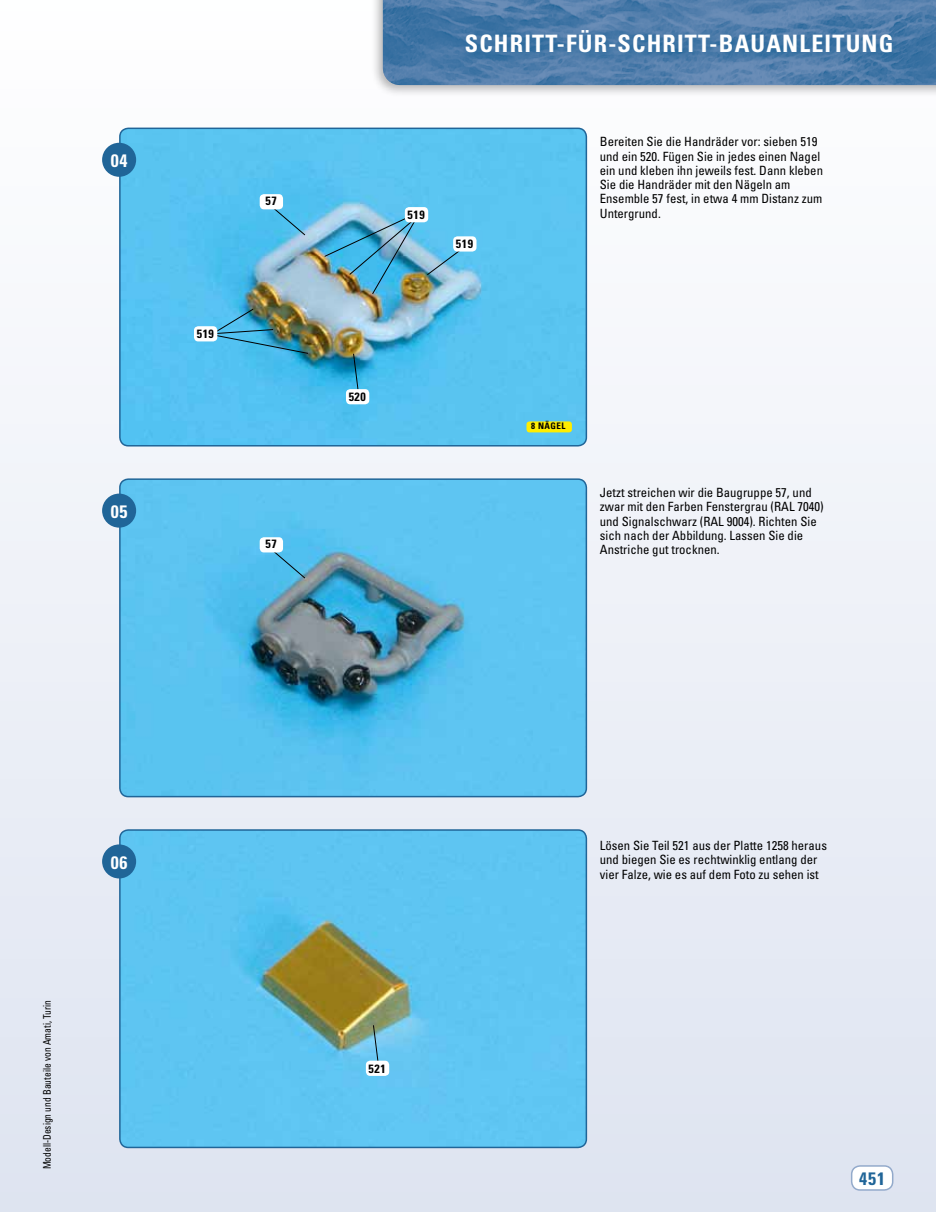
<style>
.page{position:relative;width:936px;height:1212px;background:#fff}
.page>*{position:absolute;margin:0;border:0;box-sizing:border-box;transform-origin:0 0}
.t1{font:700 condensed 24px "Univers";letter-spacing:.05em;color:#fff}
.t2{font:700 condensed 18px "Univers";color:#fff}
.t3{font:700 condensed 18px "Univers";color:#206598}
.t4{font:condensed 12.75px/14.2px "Univers";color:#000}
.t5{font:700 condensed 12px "Univers";letter-spacing:.05em;color:#000}
.t6{font:condensed 10.5px "Univers";color:#000;scale:.9 1}
.t7{font:700 condensed 9px "Univers";color:#000}
</style>
<div class="page">
<div style="left:0;top:0;width:935px;height:1212px;background:linear-gradient(to bottom,#fff,#dee4f0)"></div>
<div style="left:851px;top:1166px;width:41px;height:24px;background:#fff;border-radius:9px"></div>
<div style="left:850px;top:1165px;width:43px;height:26px;border:2px solid #93aacb;border-radius:9px"></div>
<div style="left:371px;top:0;width:564px;height:97px;background:#000;opacity:.3"></div>
<img style="left:383px;top:0;width:552px;height:85px">
<svg style="left:461px;top:26px;width:441px;height:38px;background:#4577a6"></svg>
<img style="left:120px;top:830px;width:466px;height:317px">
<div style="left:119px;top:829px;width:468px;height:319px;border:2px solid #206598;border-radius:9px"></div>
<div style="left:102px;top:844px;width:34px;height:34px;background:#206598;border-radius:50%"></div>
<img style="left:120px;top:128px;width:466px;height:318px">
<div style="left:119px;top:128px;width:468px;height:318px;border:2px solid #206598;border-radius:9px"></div>
<div style="left:102px;top:143px;width:34px;height:34px;background:#206598;border-radius:50%"></div>
<img style="left:120px;top:479px;width:466px;height:317px">
<div style="left:119px;top:478px;width:468px;height:319px;border:2px solid #206598;border-radius:9px"></div>
<div style="left:102px;top:494px;width:34px;height:34px;background:#206598;border-radius:50%"></div>
<img style="left:205px;top:308px;width:104px;height:46px">
<img style="left:323px;top:215px;width:95px;height:80px">
<div style="left:194px;top:326px;width:23px;height:15px;background:#fff;border-radius:4px"></div>
<div style="left:405px;top:207px;width:23px;height:15px;background:#fff;border-radius:4px"></div>
<svg style="left:426px;top:245px;width:41px;height:31px"></svg>
<svg style="left:353px;top:353px;width:7px;height:36px"></svg>
<div style="left:453px;top:236px;width:23px;height:16px;background:#fff;border-radius:4px"></div>
<div style="left:346px;top:389px;width:23px;height:15px;background:#fff;border-radius:4px"></div>
<svg style="left:372px;top:1024px;width:8px;height:37px"></svg>
<div style="left:366px;top:1061px;width:23px;height:15px;background:#fff;border-radius:4px"></div>
<div style="left:526px;top:421px;width:46px;height:11px;background:#ffed00;border-radius:3px"></div>
<svg style="left:270px;top:205px;width:36px;height:31px"></svg>
<div style="left:260px;top:194px;width:23px;height:15px;background:#fff;border-radius:4px"></div>
<svg style="left:270px;top:548px;width:36px;height:31px"></svg>
<div style="left:260px;top:537px;width:23px;height:15px;background:#fff;border-radius:4px"></div>
<h2 class="t2" style="left:111px;top:150px;width:18px">04</h2>
<h2 class="t2" style="left:111px;top:500px;width:18px">05</h2>
<p class="t5" style="left:197px;top:326px;width:19px">519</p>
<p class="t5" style="left:265px;top:193px;width:13px">57</p>
<p class="t5" style="left:265px;top:536px;width:13px">57</p>
<h1 class="t1" style="left:465px;top:29px;width:58px">SCHRITT</h1>
<h1 class="t1" style="left:557px;top:29px;width:119px">-FÜR-SCHRITT</h1>
<h1 class="t1" style="left:709px;top:29px;width:88px">-BAUANLEITUNG</h1>
<p class="t5" style="left:407px;top:207px;width:19px">519</p>
<p class="t5" style="left:456px;top:237px;width:19px">519</p>
<p class="t4" style="left:600px;top:134px;width:225px">Bereiten Sie die Handräder vor: sieben 519 und ein 520. Fügen Sie in jedes einen Nagel ein und kleben ihn jeweils fest. Dann kleben Sie die Handräder mit den Nägeln am Ensemble 57 fest, in etwa 4 mm Distanz zum Untergrund.</p>
<p class="t5" style="left:349px;top:389px;width:19px">520</p>
<p class="t7" style="left:531px;top:421px;width:26px">8 NÄGEL</p>
<p class="t4" style="left:600px;top:485px;width:225px">Jetzt streichen wir die Baugruppe 57, und zwar mit den Farben Fenstergrau (RAL 7040) und Signalschwarz (RAL 9004). Richten Sie sich nach der Abbildung. Lassen Sie die Anstriche gut trocknen.</p>
<p class="t6" style="left:41px;top:1169px;width:190px;rotate:-90deg">Modell-Design und Bauteile von Amati, Turin</p>
<h2 class="t2" style="left:111px;top:851px;width:18px">06</h2>
<p class="t5" style="left:368px;top:1061px;width:19px">521</p>
<p class="t4" style="left:600px;top:838px;width:228px">Lösen Sie Teil 521 aus der Platte 1258 heraus und biegen Sie es rechtwinklig entlang der vier Falze, wie es auf dem Foto zu sehen ist</p>
<h2 class="t3" style="left:859px;top:1167px;width:27px">451</h2>
</div>
